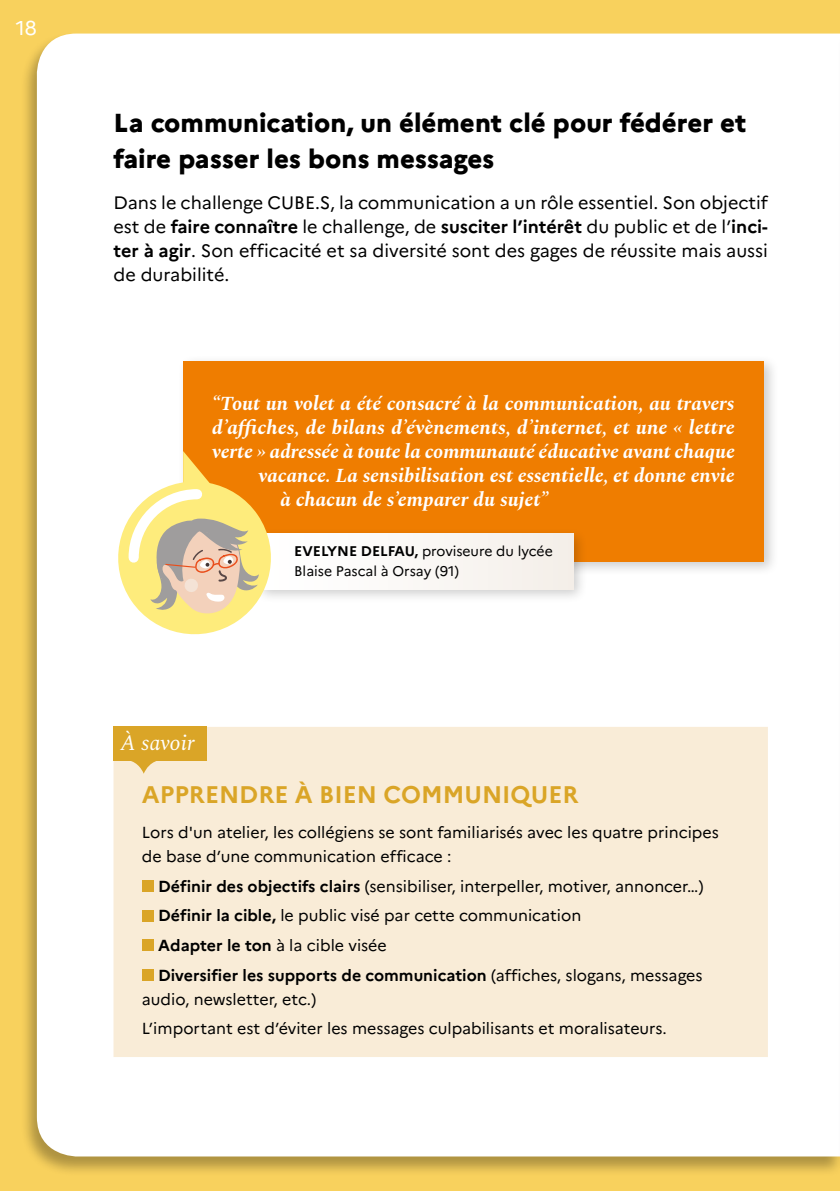
<style>
.page{position:relative;width:840px;height:1191px;background:#fff}
.page>*{position:absolute;margin:0;border:0;box-sizing:border-box;transform-origin:0 0}
.Titre_2{font:800 26px/36px "Marianne";color:#000}
.titre_encart_2{font:700 24px "Marianne";color:#daa527}
.titre_cartouche{font:italic 22px "Spectral";color:#fff}
.exergue_bulle{font:italic 700 20px "Spectral";color:#fff}
.t1{font:20px "Marianne";color:#fff}
.texte_courant{font:18px/24px "Marianne";color:#000;text-align:justify}
.texte_encart_2{font:16px/24px "Marianne";color:#000}
.nom_citation_gauche{font:14px/20px "Marianne";letter-spacing:-.005em;color:#000}
.s1{font-weight:700}
</style>
<div class="page">
<div style="left:0;top:0;width:839px;height:1191px;background:#f8d15d"></div>
<div style="left:20px;top:32px;width:819px;height:1145px;background:#000;opacity:.3"></div>
<div style="left:37px;top:34px;width:799px;height:1122px;background:#fff"></div>
<hr style="left:836px;top:31px;width:3px;height:1144px;background:#fff">
<div style="left:176px;top:354px;width:602px;height:222px;background:#000;opacity:.2"></div>
<div style="left:183px;top:361px;width:580px;height:200px;background:#ef7d00"></div>
<div style="left:253px;top:527px;width:335px;height:77px;background:#000;opacity:.2"></div>
<div style="left:260px;top:534px;width:313px;height:55px;background:#faf7f5"></div>
<svg style="left:108px;top:451px;width:173px;height:184px"></svg>
<div style="left:113px;top:727px;width:654px;height:330px;background:#f9ecd7"></div>
<div style="left:113px;top:727px;width:94px;height:34px;background:#daa527"></div>
<svg style="left:122px;top:761px;width:40px;height:12px"></svg>
<div style="left:142px;top:880px;width:11px;height:11px;background:#daa527"></div>
<div style="left:142px;top:910px;width:11px;height:11px;background:#daa527"></div>
<div style="left:142px;top:939px;width:11px;height:12px;background:#daa527"></div>
<div style="left:142px;top:969px;width:11px;height:11px;background:#daa527"></div>
<p class="t1" style="left:16px;top:16px;width:23px">18</p>
<p class="Titre_2" style="left:113px;top:104px;width:634px">La communication, un élément clé pour fédérer et faire passer les bons messages</p>
<p class="texte_courant" style="left:113px;top:190px;width:655px">Dans le challenge CUBE.S, la communication a un rôle essentiel. Son objectif est de <span class="s1">faire connaître</span> le challenge, de <span class="s1">susciter l’intérêt</span> du public et de l’<span class="s1">inci&shy;ter à agir</span>. Son efficacité et sa diversité sont des gages de réussite mais aussi de durabilité.</p>
<p class="exergue_bulle" style="left:212px;top:389px;width:524px">“Tout un volet a été consacré à la communication, au travers</p>
<p class="exergue_bulle" style="left:212px;top:413px;width:524px">d’affiches, de bilans d’évènements, d’internet, et une « lettre</p>
<p class="exergue_bulle" style="left:212px;top:437px;width:524px">verte » adressée à toute la communauté éducative avant chaque</p>
<p class="exergue_bulle" style="left:258px;top:461px;width:477px">vacance. La sensibilisation est essentielle, et donne envie</p>
<p class="exergue_bulle" style="left:280px;top:485px;width:270px">à chacun de s’emparer du sujet”</p>
<p class="nom_citation_gauche" style="left:294px;top:541px;width:260px"><span class="s1">EVELYNE DELFAU,</span> proviseure du lycée<br>Blaise Pascal à Orsay (91)</p>
<p class="titre_cartouche" style="left:120px;top:727px;width:76px">À savoir</p>
<p class="titre_encart_2" style="left:142px;top:779px;width:438px">APPRENDRE À BIEN COMMUNIQUER</p>
<p class="texte_encart_2" style="left:142px;top:820px;width:578px">Lors d'un atelier, les collégiens se sont familiarisés avec les quatre principes de base d’une communication efficace :</p>
<p class="texte_encart_2" style="left:158px;top:874px;width:546px"><span class="s1">Définir des objectifs clairs</span> (sensibiliser, interpeller, motiver, annoncer…)</p>
<p class="texte_encart_2" style="left:158px;top:903px;width:424px"><span class="s1">Définir la cible,</span> le public visé par cette communication</p>
<p class="texte_encart_2" style="left:158px;top:933px;width:230px"><span class="s1">Adapter le ton</span> à la cible visée</p>
<p class="texte_encart_2" style="left:142px;top:963px;width:562px;text-indent:16px"><span class="s1">Diversifier les supports de communication</span> (affiches, slogans, messages audio, newsletter, etc.)</p>
<p class="texte_encart_2" style="left:142px;top:1016px;width:526px">L’important est d’éviter les messages culpabilisants et moralisateurs.</p>
</div>
